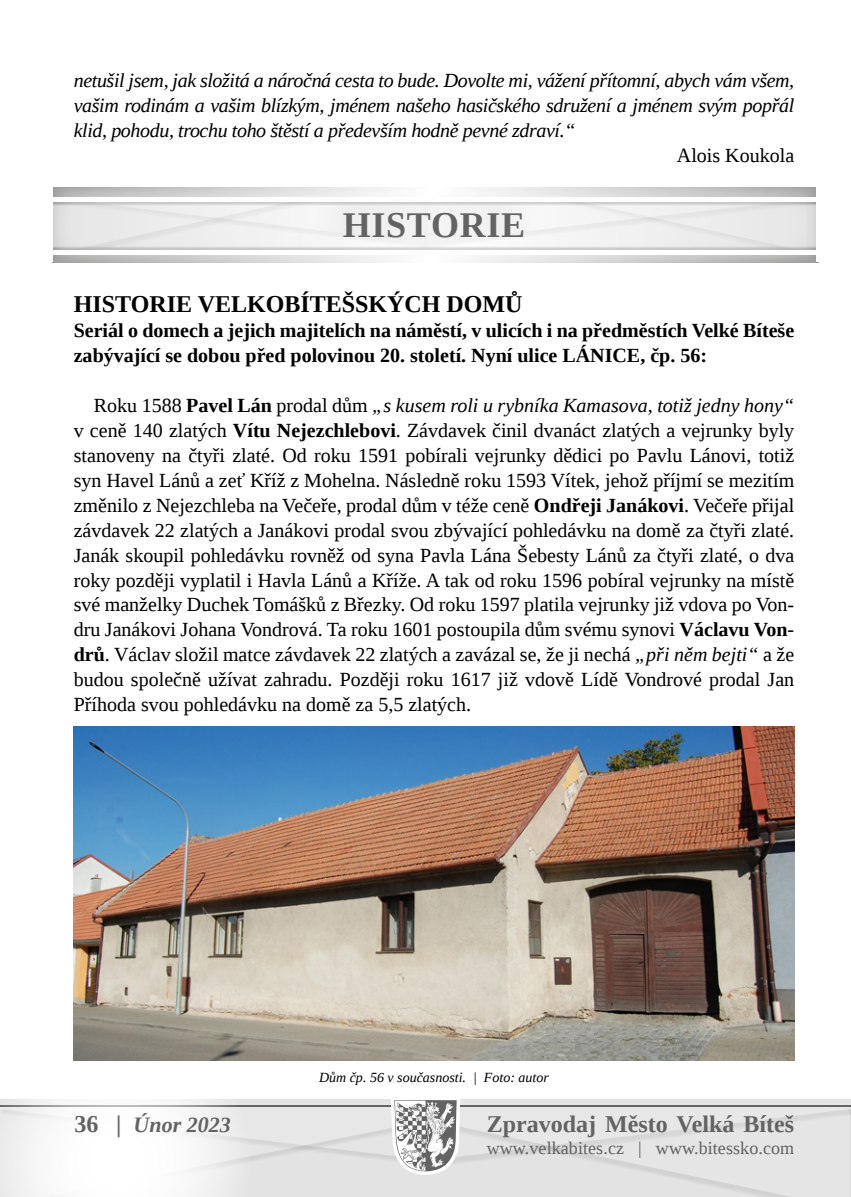
<style>
.page{position:relative;width:851px;height:1197px;background:#fff}
.page>*{position:absolute;margin:0;border:0;box-sizing:border-box;transform-origin:0 0}
.t1{font:700 36px "Liberation Serif";letter-spacing:.02em;color:#646363}
.t2{font:700 24px "Liberation Serif";color:#000}
.t3{font:700 24px "Liberation Serif";color:#646363}
.t4{font:italic 700 22px "Liberation Serif";color:#646363}
.t5{font:20px/25px "Liberation Serif";color:#000;text-align:justify}
.t6{font:italic 20px/25px "Liberation Serif";letter-spacing:-.02em;color:#000;text-align:justify}
.t7{font:700 20px/25px "Liberation Serif";color:#000}
.t8{font:18px "Liberation Serif";letter-spacing:.005em;color:#646363}
.t9{font:italic 14px "Liberation Serif";color:#000}
.s1{font-weight:700}
.s2{font-style:italic}
.s3{font-style:normal;font-size:24px}
</style>
<div class="page">
<svg style="left:73px;top:1027px;width:179px;height:34px"></svg>
<svg style="left:0;top:1099px;width:851px;height:97px"></svg>
<svg style="left:54px;top:187px;width:761px;height:75px;fill:#eeeeed"></svg>
<img style="left:74px;top:726px;width:720px;height:334px">
<p class="t6" style="left:74px;top:68px;width:722px">netušil jsem, jak složitá a náročná cesta to bude. Dovolte mi, vážení přítomní, abych vám všem, vašim rodinám a vašim blízkým, jménem našeho hasičského sdružení a jménem svým popřál klid, pohodu, trochu toho štěstí a především hodně pevné zdraví.“</p>
<p class="t5" style="left:676px;top:143px;width:119px">Alois Koukola</p>
<h1 class="t1" style="left:342px;top:201px;width:184px">HISTORIE</h1>
<p class="t2" style="left:74px;top:288px;width:450px">HISTORIE VELKOBÍTEŠSKÝCH DOMŮ</p>
<p class="t7" style="left:74px;top:317px;width:722px">Seriál o domech a jejich majitelích na náměstí, v ulicích i na předměstích Velké Bíteše zabývající se dobou před polovinou 20. století. Nyní ulice LÁNICE, čp. 56:</p>
<p class="t5" style="left:74px;top:392px;width:722px;text-indent:20px">Roku 1588 <span class="s1">Pavel Lán</span> prodal dům <span class="s2">„s kusem roli u rybníka Kamasova, totiž jedny hony“ </span>v ceně 140 zlatých <span class="s1">Vítu Nejezchlebovi</span>. Závdavek činil dvanáct zlatých a vejrunky byly stanoveny na čtyři zlaté. Od roku 1591 pobírali vejrunky dědici po Pavlu Lánovi, totiž syn Havel Lánů a zeť Kříž z Mohelna. Následně roku 1593 Vítek, jehož příjmí se mezitím změnilo z Nejezchleba na Večeře, prodal dům v téže ceně <span class="s1">Ondřeji Janákovi</span>. Večeře přijal závdavek 22 zlatých a Janákovi prodal svou zbývající pohledávku na domě za čtyři zlaté.<br>Janák skoupil pohledávku rovněž od syna Pavla Lána Šebesty Lánů za čtyři zlaté, o dva roky později vyplatil i Havla Lánů a Kříže. A tak od roku 1596 pobíral vejrunky na místě své manželky Duchek Tomášků z Březky. Od roku 1597 platila vejrunky již vdova po Von&shy;dru Janákovi Johana Vondrová. Ta roku 1601 postoupila dům svému synovi <span class="s1">Václavu Von&shy;drů</span>. Václav složil matce závdavek 22 zlatých a zavázal se, že ji nechá <span class="s2">„při něm bejti“</span> a že budou společně užívat zahradu. Později roku 1617 již vdově Lídě Vondrové prodal Jan Příhoda svou pohledávku na domě za 5,5 zlatých.</p>
<p class="t9" style="left:319px;top:1068px;width:231px">Dům čp. 56 v současnosti. | Foto: autor</p>
<p class="t4" style="left:74px;top:1110px;width:158px"><span class="s3">36 |</span> Únor 2023</p>
<p class="t3" style="left:486px;top:1107px;width:309px">Zpravodaj Město Velká Bíteš</p>
<p class="t8" style="left:486px;top:1135px;width:309px">www.velkabites.cz | www.bitessko.com</p>
</div>
